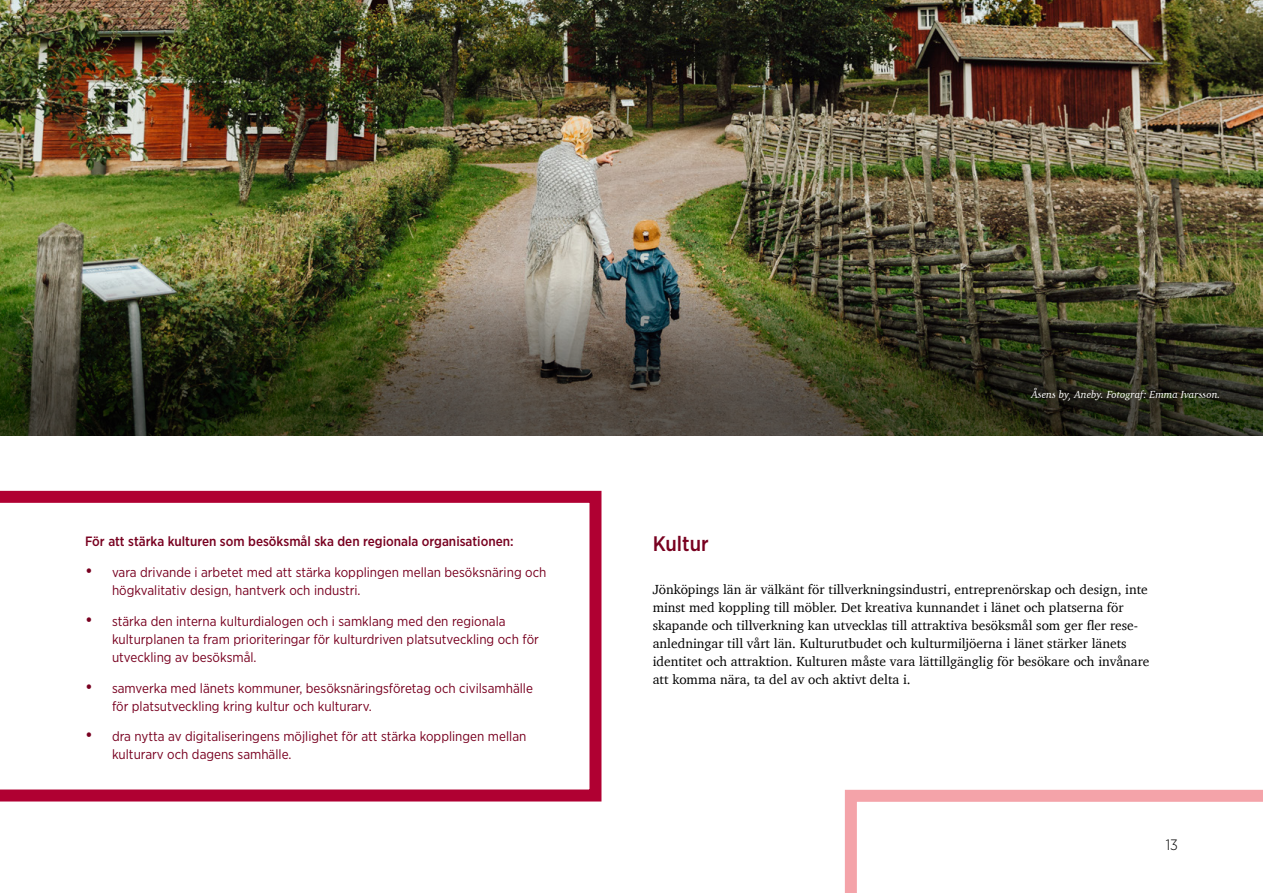
<style>
.page{position:relative;width:1263px;height:893px;background:#fff}
.page>*{position:absolute;margin:0;border:0;box-sizing:border-box;transform-origin:0 0}
.t1{font:500 21px "Gotham Narrow";color:#780020}
.t2{font:300 15px "Gotham Narrow";color:#000}
.t3{font:13.5px/18px "Gotham Narrow";color:#780020}
.t4{font:13.5px/18px "Charter";color:#000}
.t5{font:500 13.5px "Gotham Narrow";color:#780020}
.t6{font:italic 10.5px "Charter";color:#fff}
.s1{font-size:18px}
</style>
<div class="page">
<svg style="left:0;top:490px;width:602px;height:312px"></svg>
<svg style="left:844px;top:789px;width:419px;height:104px"></svg>
<img style="left:0;top:0;width:1263px;height:238px">
<img style="left:0;top:238px;width:1263px;height:198px">
<p class="t5" style="left:85px;top:533px;width:430px">För att stärka kulturen som besöksmål ska den regionala organisationen:</p>
<p class="t3" style="left:112px;top:563px;width:436px;text-indent:-27px"><span class="s1">•</span> vara drivande i arbetet med att stärka kopplingen mellan besöksnäring och högkvalitativ design, hantverk och industri.</p>
<p class="t3" style="left:112px;top:612px;width:428px;text-indent:-27px"><span class="s1">•</span> stärka den interna kulturdialogen och i samklang med den regionala kulturplanen ta fram prioriteringar för kulturdriven platsutveckling och för utveckling av besöksmål.</p>
<p class="t3" style="left:112px;top:678px;width:422px;text-indent:-27px"><span class="s1">•</span> samverka med länets kommuner, besöksnäringsföretag och civilsamhälle för platsutveckling kring kultur och kulturarv.</p>
<p class="t3" style="left:112px;top:727px;width:416px;text-indent:-27px"><span class="s1">•</span> dra nytta av digitaliseringens möjlighet för att stärka kopplingen mellan kulturarv och dagens samhälle.</p>
<p class="t6" style="left:1031px;top:386px;width:190px">Åsens by, Aneby. Fotograf: Emma Ivarsson.</p>
<p class="t1" style="left:653px;top:530px;width:57px">Kultur</p>
<p class="t4" style="left:653px;top:580px;width:498px">Jönköpings län är välkänt för tillverkningsindustri, entreprenörskap och design, inte minst med koppling till möbler. Det kreativa kunnandet i länet och platserna för skapande och tillverkning kan utvecklas till attraktiva besöksmål som ger fler rese&shy;anledningar till vårt län. Kulturutbudet och kulturmiljöerna i länet stärker länets identitet och attraktion. Kulturen måste vara lättillgänglig för besökare och invånare att komma nära, ta del av och aktivt delta i.</p>
<p class="t2" style="left:1166px;top:836px;width:14px">13</p>
</div>
